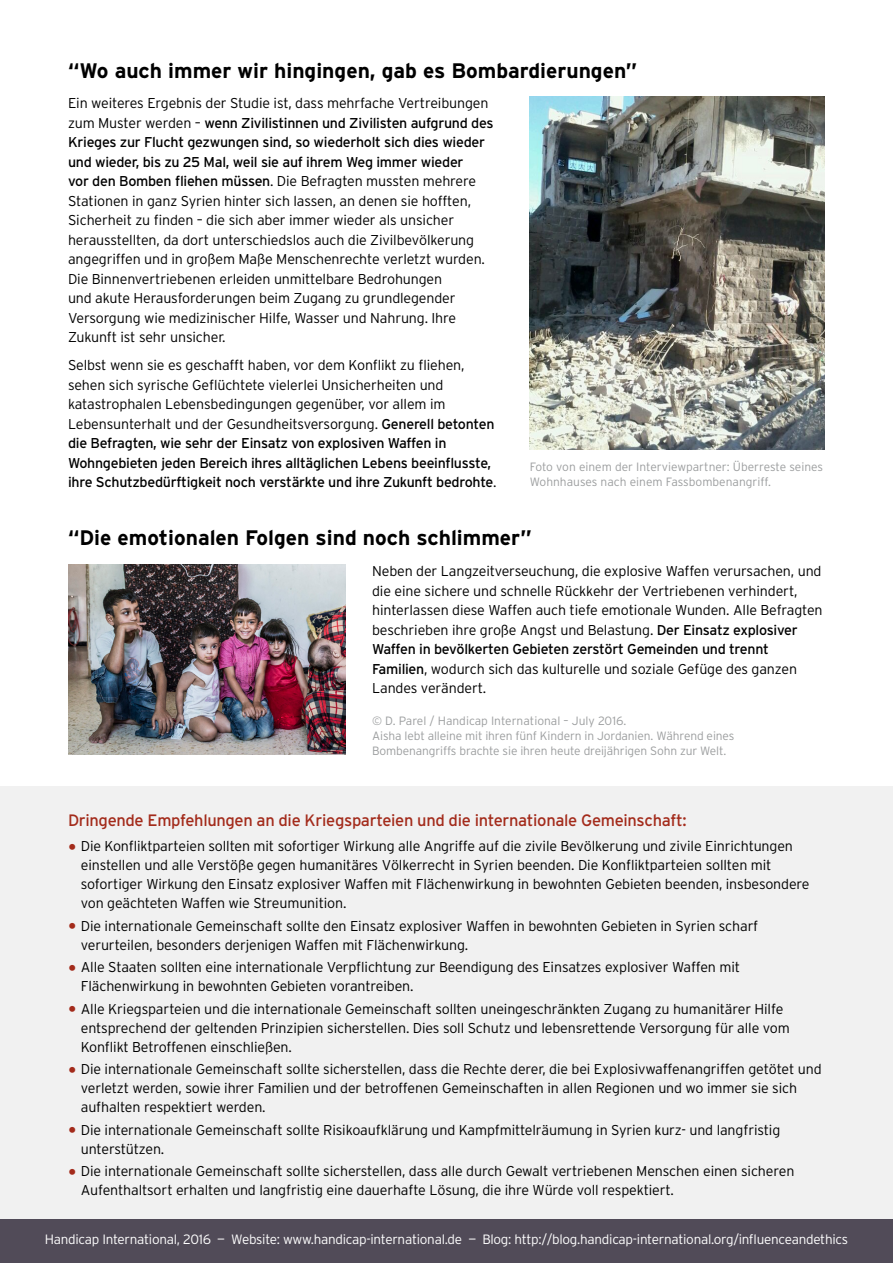
<style>
.page{position:relative;width:893px;height:1263px;background:#fff}
.page>*{position:absolute;margin:0;border:0;box-sizing:border-box;transform-origin:0 0}
.t1{font:700 21px "Interstate";color:#000}
.t2{font:16.5px "Interstate";letter-spacing:-.02em;color:#a32b1b}
.t3{font:300 14.25px/19.5px "Interstate";letter-spacing:-.01em;color:#000}
.t4{font:300 13.5px "Interstate";letter-spacing:-.02em;color:#fff}
.t5{font:300 12px/15px "Interstate";letter-spacing:-.01em;color:#9c9e9f}
.s1{font-weight:400}
.s2{font-weight:400;font-size:19.5px;color:#a32b1b}
</style>
<div class="page">
<div style="left:0;top:786px;width:893px;height:433px;background:#f1f1f1"></div>
<div style="left:0;top:1219px;width:893px;height:44px;background:#514b58"></div>
<img style="left:530px;top:97px;width:295px;height:353px">
<img style="left:68px;top:565px;width:278px;height:190px">
<h1 class="t1" style="left:68px;top:58px;width:571px">“Wo auch immer wir hingingen, gab es Bombardierungen”</h1>
<p class="t3" style="left:68px;top:93px;width:427px">Ein weiteres Ergebnis der Studie ist, dass mehrfache Vertreibungen zum Muster werden – <span class="s1">wenn Zivilistinnen und Zivilisten aufgrund des Krieges zur Flucht gezwungen sind, so wiederholt sich dies wieder und wieder, bis zu 25 Mal, weil sie auf ihrem Weg immer wieder<br>vor den Bomben fliehen müssen</span>. Die Befragten mussten mehrere Stationen in ganz Syrien hinter sich lassen, an denen sie hofften, Sicherheit zu finden – die sich aber immer wieder als unsicher herausstellten, da dort unterschiedslos auch die Zivilbevölkerung angegriffen und in großem Maße Menschenrechte verletzt wurden.<br>Die Binnenvertriebenen erleiden unmittelbare Bedrohungen<br>und akute Herausforderungen beim Zugang zu grundlegender Versorgung wie medizinischer Hilfe, Wasser und Nahrung. Ihre Zukunft ist sehr unsicher.</p>
<p class="t3" style="left:68px;top:355px;width:430px">Selbst wenn sie es geschafft haben, vor dem Konflikt zu fliehen, sehen sich syrische Geflüchtete vielerlei Unsicherheiten und katastrophalen Lebensbedingungen gegenüber, vor allem im Lebensunterhalt und der Gesundheitsversorgung. <span class="s1">Generell betonten die Befragten, wie sehr der Einsatz von explosiven Waffen in Wohngebieten jeden Bereich ihres alltäglichen Lebens beeinflusste, ihre Schutzbedürftigkeit noch verstärkte und ihre Zukunft bedrohte</span>.</p>
<p class="t5" style="left:530px;top:459px;width:295px">Foto von einem der Interviewpartner: Überreste seines<br>Wohnhauses nach einem Fassbombenangriff.</p>
<h1 class="t1" style="left:68px;top:524px;width:465px">“Die emotionalen Folgen sind noch schlimmer”</h1>
<p class="t3" style="left:372px;top:561px;width:452px">Neben der Langzeitverseuchung, die explosive Waffen verursachen, und die eine sichere und schnelle Rückkehr der Vertriebenen verhindert, hinterlassen diese Waffen auch tiefe emotionale Wunden. Alle Befragten beschrieben ihre große Angst und Belastung. <span class="s1">Der Einsatz explosiver Waffen in bevölkerten Gebieten zerstört Gemeinden und trennt Familien</span>, wodurch sich das kulturelle und soziale Gefüge des ganzen Landes verändert.</p>
<p class="t5" style="left:372px;top:713px;width:364px">© D. Parel / Handicap International – July 2016.<br>Aisha lebt alleine mit ihren fünf Kindern in Jordanien. Während eines<br>Bombenangriffs brachte sie ihren heute dreijährigen Sohn zur Welt.</p>
<p class="t2" style="left:68px;top:810px;width:620px">Dringende Empfehlungen an die Kriegsparteien und die internationale Gemeinschaft:</p>
<p class="t3" style="left:81px;top:836px;width:730px;line-height:19px;text-indent:-13px"><span class="s2">•</span> Die Konfliktparteien sollten mit sofortiger Wirkung alle Angriffe auf die zivile Bevölkerung und zivile Einrichtungen einstellen und alle Verstöße gegen humanitäres Völkerrecht in Syrien beenden. Die Konfliktparteien sollten mit sofortiger Wirkung den Einsatz explosiver Waffen mit Flächenwirkung in bewohnten Gebieten beenden, insbesondere von geächteten Waffen wie Streumunition.</p>
<p class="t3" style="left:81px;top:916px;width:679px;line-height:19px;text-indent:-13px"><span class="s2">•</span> Die internationale Gemeinschaft sollte den Einsatz explosiver Waffen in bewohnten Gebieten in Syrien scharf verurteilen, besonders derjenigen Waffen mit Flächenwirkung.</p>
<p class="t3" style="left:81px;top:957px;width:661px;line-height:19px;text-indent:-13px"><span class="s2">•</span> Alle Staaten sollten eine internationale Verpflichtung zur Beendigung des Einsatzes explosiver Waffen mit<br>Flächenwirkung in bewohnten Gebieten vorantreiben.</p>
<p class="t3" style="left:81px;top:999px;width:711px;line-height:19px;text-indent:-13px"><span class="s2">•</span> Alle Kriegsparteien und die internationale Gemeinschaft sollten uneingeschränkten Zugang zu humanitärer Hilfe entsprechend der geltenden Prinzipien sicherstellen. Dies soll Schutz und lebensrettende Versorgung für alle vom<br>Konflikt Betroffenen einschließen.</p>
<p class="t3" style="left:81px;top:1060px;width:742px;line-height:19px;text-indent:-13px"><span class="s2">•</span> Die internationale Gemeinschaft sollte sicherstellen, dass die Rechte derer, die bei Explosivwaffenangriffen getötet und verletzt werden, sowie ihrer Familien und der betroffenen Gemeinschaften in allen Regionen und wo immer sie sich aufhalten respektiert werden.</p>
<p class="t3" style="left:81px;top:1120px;width:701px;line-height:19px;text-indent:-13px"><span class="s2">•</span> Die internationale Gemeinschaft sollte Risikoaufklärung und Kampfmittelräumung in Syrien kurz- und langfristig unterstützen.</p>
<p class="t3" style="left:81px;top:1162px;width:715px;line-height:19px;text-indent:-13px"><span class="s2">•</span> Die internationale Gemeinschaft sollte sicherstellen, dass alle durch Gewalt vertriebenen Menschen einen sicheren<br>Aufenthaltsort erhalten und langfristig eine dauerhafte Lösung, die ihre Würde voll respektiert.</p>
<p class="t4" style="left:45px;top:1231px;width:805px">Handicap International, 2016 — Website: www.handicap-international.de — Blog: http://blog.handicap-international.org/influenceandethics</p>
</div>
